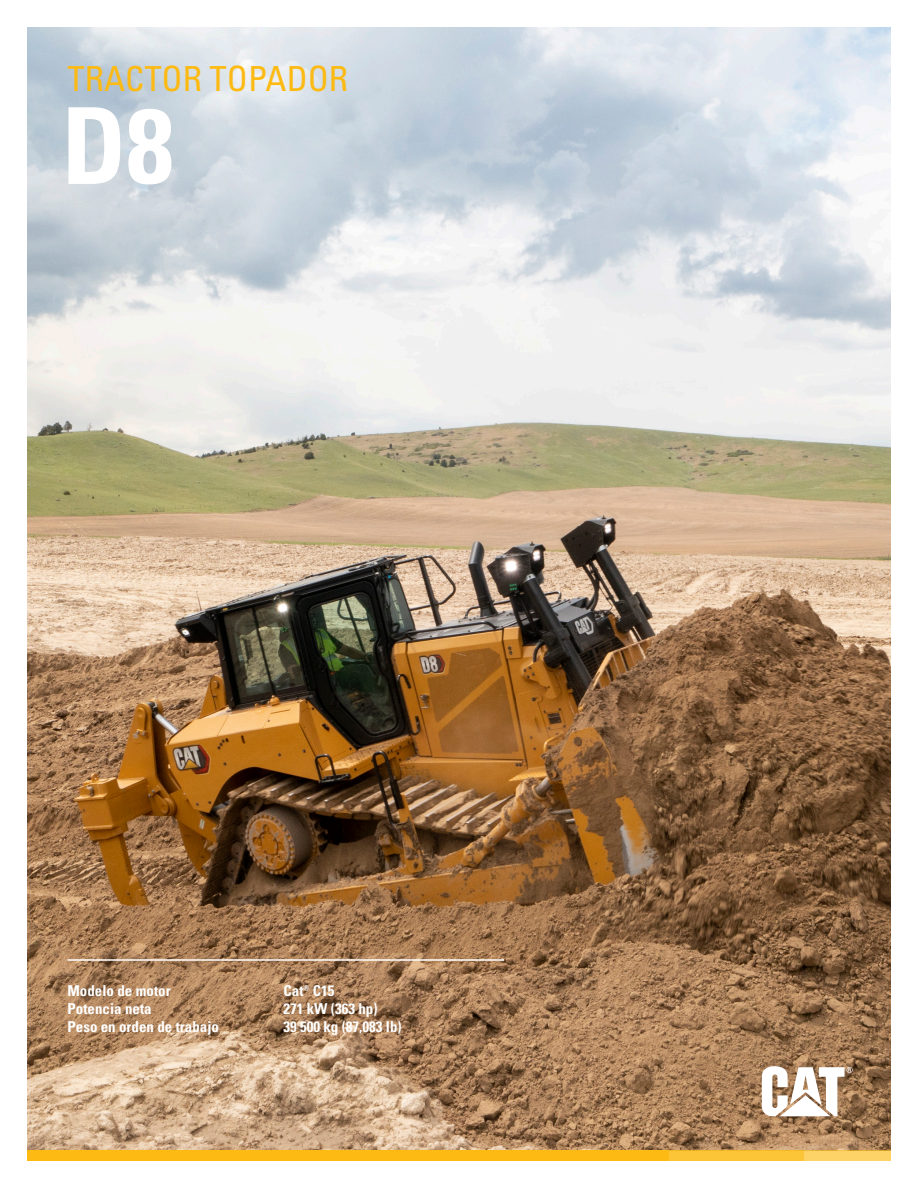
<style>
.page{position:relative;width:918px;height:1188px;background:#fff}
.page>*{position:absolute;margin:0;border:0;box-sizing:border-box;transform-origin:0 0}
.Model{font:106.2px "Univers LTCYR 67 Bold Cond";color:#fff}
.Machine_Family{font:condensed 34.5px "Univers LTCYR 57";color:#fcba13}
.Front_Cover_-_Table{font:15px "Univers LTCYR 67 Bold Cond";color:#fff}
</style>
<div class="page">
<img style="left:27px;top:27px;width:864px;height:1124px">
<div style="left:27px;top:1151px;width:641px;height:10px;background:#fcba13"></div>
<div style="left:667px;top:1151px;width:137px;height:10px;background:#fcc437"></div>
<div style="left:804px;top:1151px;width:87px;height:10px;background:#fdd266"></div>
<svg style="left:762px;top:1066px;width:91px;height:50px"></svg>
<hr style="left:68px;top:959px;width:436px;height:2px;background:#fff">
<p class="Machine_Family" style="left:68px;top:57px;width:282px">TRACTOR TOPADOR</p>
<p class="Model" style="left:62px;top:81px;width:114px">D8</p>
<p class="Front_Cover_-_Table" style="left:68px;top:981px;width:105px">Modelo de motor</p>
<p class="Front_Cover_-_Table" style="left:284px;top:981px;width:52px">Cat® C15</p>
<p class="Front_Cover_-_Table" style="left:68px;top:999px;width:86px">Potencia neta</p>
<p class="Front_Cover_-_Table" style="left:284px;top:999px;width:96px">271 kW (363 hp)</p>
<p class="Front_Cover_-_Table" style="left:68px;top:1017px;width:153px">Peso en orden de trabajo</p>
<p class="Front_Cover_-_Table" style="left:284px;top:1017px;width:120px">39 500 kg (87,083 lb)</p>
</div>
